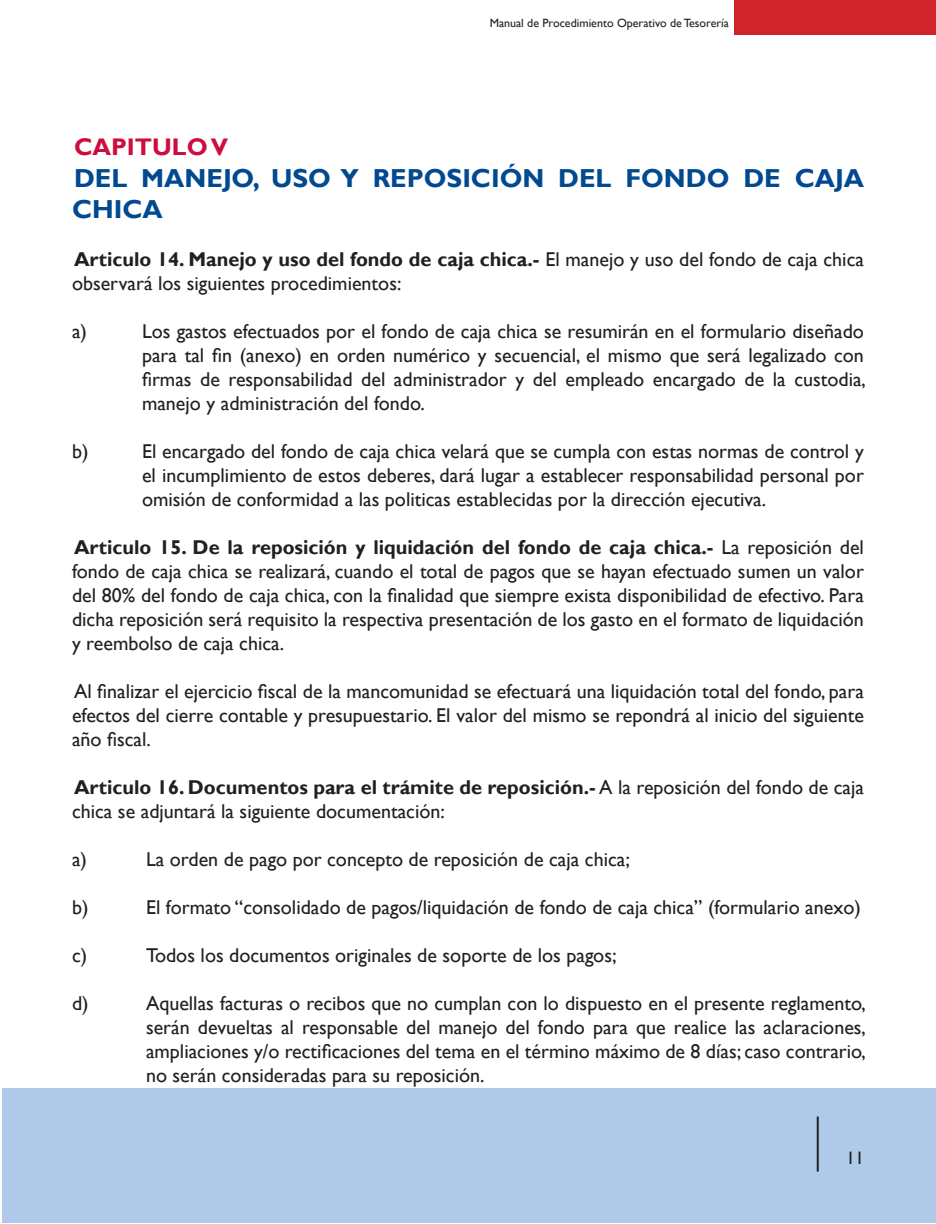
<style>
.page{position:relative;width:936px;height:1224px;background:#fff}
.page>*{position:absolute;margin:0;border:0;box-sizing:border-box;transform-origin:0 0}
.t1{font:700 26px/31.2px "Gill Sans";color:#014990}
.t2{font:700 24px "Gill Sans";color:#cd0d40}
.t3{font:20px/24px "Gill Sans";color:#231f20;text-align:justify}
.t4{font:18px "Gill Sans";color:#231f20}
.t5{font:12px "Gill Sans";color:#231f20}
.s1{font-weight:700}
</style>
<div class="page">
<div style="left:2px;top:1089px;width:934px;height:134px;background:#afcae9"></div>
<hr style="left:817px;top:1117px;width:2px;height:55px;background:#231f20">
<div style="left:734px;top:0;width:202px;height:35px;background:#d1232a"></div>
<p class="t5" style="left:490px;top:16px;width:241px">Manual de Procedimiento Operativo de Tesorería</p>
<p class="t2" style="left:74px;top:133px;width:156px">CAPITULO V</p>
<h1 class="t1" style="left:72px;top:163px;width:793px">DEL MANEJO, USO Y REPOSICIÓN DEL FONDO DE CAJA<br>CHICA</h1>
<p class="t3" style="left:72px;top:248px;width:793px"><span class="s1">Articulo 14. Manejo y uso del fondo de caja chica.-</span> El manejo y uso del fondo de caja chica observará los siguientes procedimientos:</p>
<p class="t3" style="left:72px;top:320px;width:16px">a)</p>
<p class="t3" style="left:142px;top:320px;width:725px">Los gastos efectuados por el fondo de caja chica se resumirán en el formulario diseñado para tal fin (anexo) en orden numérico y secuencial, el mismo que será legalizado con firmas de responsabilidad del administrador y del empleado encargado de la custodia, manejo y administración del fondo.</p>
<p class="t3" style="left:72px;top:440px;width:18px">b)</p>
<p class="t3" style="left:142px;top:440px;width:723px">El encargado del fondo de caja chica velará que se cumpla con estas normas de control y el incumplimiento de estos deberes, dará lugar a establecer responsabilidad personal por omisión de conformidad a las politicas establecidas por la dirección ejecutiva.</p>
<p class="t3" style="left:72px;top:536px;width:793px"><span class="s1">Articulo 15. De la reposición y liquidación del fondo de caja chica.-</span> La reposición del fondo de caja chica se realizará, cuando el total de pagos que se hayan efectuado sumen un valor del 80% del fondo de caja chica, con la finalidad que siempre exista disponibilidad de efectivo. Para dicha reposición será requisito la respectiva presentación de los gasto en el formato de liquidación y reembolso de caja chica.</p>
<p class="t3" style="left:72px;top:680px;width:793px">Al finalizar el ejercicio fiscal de la mancomunidad se efectuará una liquidación total del fondo, para efectos del cierre contable y presupuestario. El valor del mismo se repondrá al inicio del siguiente año fiscal.</p>
<p class="t3" style="left:72px;top:776px;width:794px"><span class="s1">Articulo 16. Documentos para el trámite de reposición.-</span> A la reposición del fondo de caja chica se adjuntará la siguiente documentación:</p>
<p class="t3" style="left:72px;top:848px;width:16px">a)</p>
<p class="t3" style="left:146px;top:848px;width:485px">La orden de pago por concepto de reposición de caja chica;</p>
<p class="t3" style="left:72px;top:896px;width:18px">b)</p>
<p class="t3" style="left:146px;top:896px;width:716px">El formato “consolidado de pagos/liquidación de fondo de caja chica” (formulario anexo)</p>
<p class="t3" style="left:72px;top:944px;width:17px">c)</p>
<p class="t3" style="left:146px;top:944px;width:472px">Todos los documentos originales de soporte de los pagos;</p>
<p class="t3" style="left:72px;top:992px;width:18px">d)</p>
<p class="t3" style="left:146px;top:992px;width:722px">Aquellas facturas o recibos que no cumplan con lo dispuesto en el presente reglamento, serán devueltas al responsable del manejo del fondo para que realice las aclaraciones, ampliaciones y/o rectificaciones del tema en el término máximo de 8 días; caso contrario, no serán consideradas para su reposición.</p>
<p class="t4" style="left:846px;top:1148px;width:7px">11</p>
</div>
